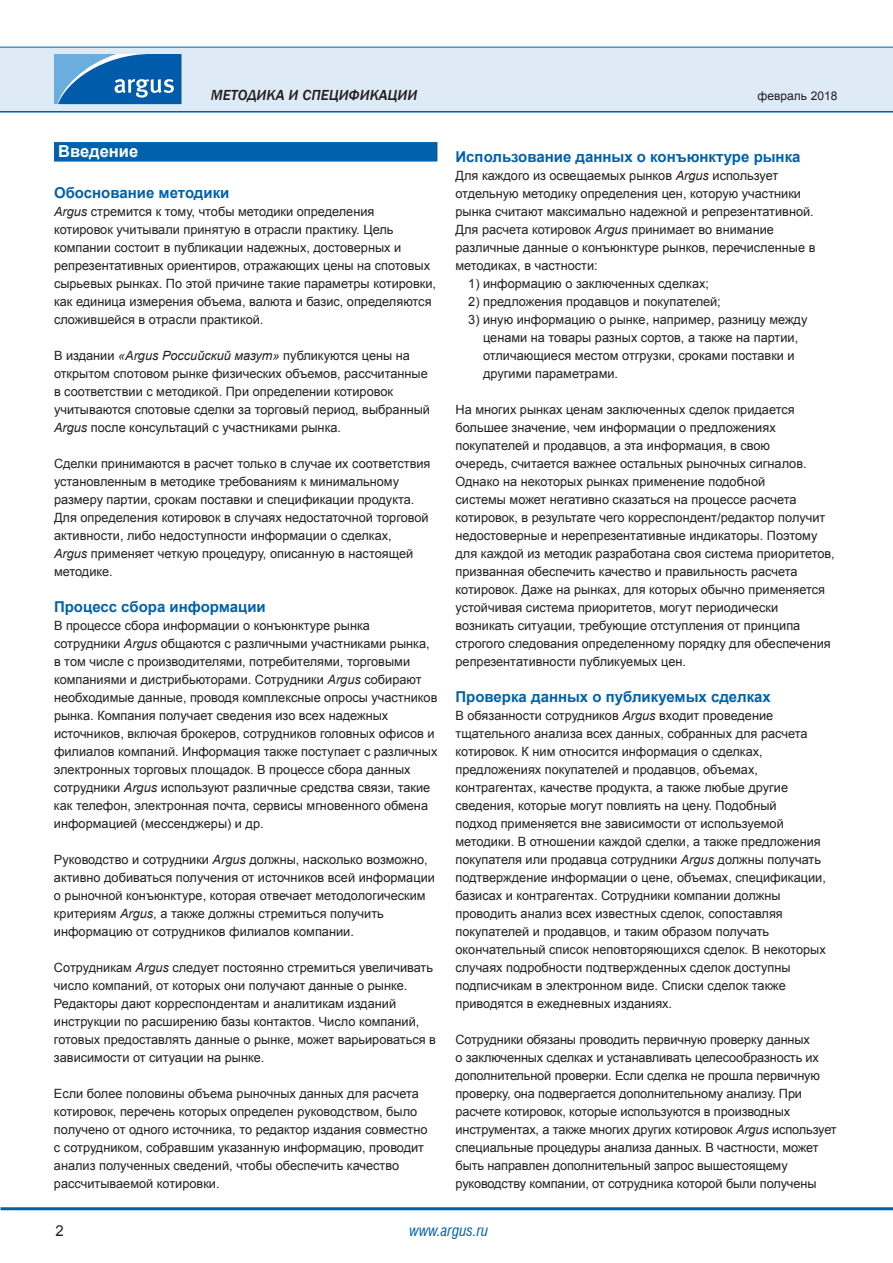
<style>
.page{position:relative;width:893px;height:1263px;background:#fff}
.page>*{position:absolute;margin:0;border:0;box-sizing:border-box;transform-origin:0 0}
.t1{font:700 16.5px "Arial";color:#fff}
.t2{font:700 15px "Arial";color:#0161aa}
.t3{font:italic 500 15px "Franklin Gothic";color:#231f20}
.t4{font:italic condensed 15px "Swiss 721 BT";color:#0161aa}
.t5{font:15px "Arial";color:#231f20}
.t6{font:12.75px/18px "Arial";color:#231f20}
.t7{font:12px "Arial";color:#231f20}
.s1{font-style:italic}
</style>
<div class="page">
<hr style="left:0;top:110px;width:893px;height:3px;background:#0161aa">
<div style="left:0;top:47px;width:893px;height:64px;background:#deebf7"></div>
<hr style="left:0;top:47px;width:893px;height:1px;background:#0161aa">
<hr style="left:1px;top:1207px;width:892px;height:3px;background:#0161aa">
<svg style="left:54px;top:54px;width:128px;height:50px"></svg>
<div style="left:54px;top:142px;width:383px;height:20px;background:#0161aa"></div>
<p class="t3" style="left:211px;top:86px;width:208px">Методика и спецификации</p>
<p class="t1" style="left:58px;top:141px;width:81px">Введение</p>
<p class="t2" style="left:54px;top:183px;width:177px">Обоснование методики</p>
<p class="t6" style="left:54px;top:203px;width:384px"><span class="s1">Argus</span> стремится к тому, чтобы методики определения котировок учитывали принятую в отрасли практику. Цель компании состоит в публикации надежных, достоверных и репрезентативных ориентиров, отражающих цены на спотовых сырьевых рынках. По этой причине такие параметры котировки, как единица измерения объема, валюта и базис, определяются сложившейся в отрасли практикой.</p>
<p class="t6" style="left:54px;top:347px;width:378px">В издании <span class="s1">«Argus Российский мазут»</span> публикуются цены на открытом спотовом рынке физических объемов, рассчитанные в соответствии с методикой. При определении котировок учитываются спотовые сделки за торговый период, выбранный <span class="s1">Argus</span> после консультаций с участниками рынка.</p>
<p class="t6" style="left:54px;top:455px;width:378px">Сделки принимаются в расчет только в случае их соответствия установленным в методике требованиям к минимальному размеру партии, срокам поставки и спецификации продукта.<br>Для определения котировок в случаях недостаточной торговой активности, либо недоступности информации о сделках,<br><span class="s1">Argus</span> применяет четкую процедуру, описанную в настоящей методике.</p>
<p class="t2" style="left:54px;top:597px;width:213px">Процесс сбора информации</p>
<p class="t6" style="left:54px;top:617px;width:385px">В процессе сбора информации о конъюнктуре рынка сотрудники <span class="s1">Argus</span> общаются с различными участниками рынка, в том числе с производителями, потребителями, торговыми компаниями и дистрибьюторами. Сотрудники <span class="s1">Argus</span> собирают необходимые данные, проводя комплексные опросы участников рынка. Компания получает сведения изо всех надежных источников, включая брокеров, сотрудников головных офисов и филиалов компаний. Информация также поступает с различных электронных торговых площадок. В процессе сбора данных сотрудники <span class="s1">Argus</span> используют различные средства связи, такие как телефон, электронная почта, сервисы мгновенного обмена информацией (мессенджеры) и др.</p>
<p class="t6" style="left:54px;top:851px;width:382px">Руководство и сотрудники <span class="s1">Argus</span> должны, насколько возможно, активно добиваться получения от источников всей информации о рыночной конъюнктуре, которая отвечает методологическим критериям <span class="s1">Argus</span>, а также должны стремиться получить информацию от сотрудников филиалов компании.</p>
<p class="t6" style="left:54px;top:959px;width:383px">Сотрудникам <span class="s1">Argus</span> следует постоянно стремиться увеличивать число компаний, от которых они получают данные о рынке.<br>Редакторы дают корреспондентам и аналитикам изданий инструкции по расширению базы контактов. Число компаний, готовых предоставлять данные о рынке, может варьироваться в зависимости от ситуации на рынке.</p>
<p class="t6" style="left:54px;top:1085px;width:375px">Если более половины объема рыночных данных для расчета котировок, перечень которых определен руководством, было получено от одного источника, то редактор издания совместно с сотрудником, собравшим указанную информацию, проводит анализ полученных сведений, чтобы обеспечить качество рассчитываемой котировки.</p>
<p class="t7" style="left:758px;top:87px;width:81px">февраль 2018</p>
<p class="t2" style="left:455px;top:147px;width:347px">Использование данных о конъюнктуре рынка</p>
<p class="t6" style="left:455px;top:167px;width:361px">Для каждого из освещаемых рынков <span class="s1">Argus</span> использует отдельную методику определения цен, которую участники рынка считают максимально надежной и репрезентативной.<br>Для расчета котировок <span class="s1">Argus</span> принимает во внимание различные данные о конъюнктуре рынков, перечисленные в методиках, в частности:</p>
<p class="t6" style="left:468px;top:275px;width:242px">1) информацию о заключенных сделках;</p>
<p class="t6" style="left:468px;top:293px;width:254px">2) предложения продавцов и покупателей;</p>
<p class="t6" style="left:483px;top:311px;width:326px;text-indent:-15px">3) иную информацию о рынке, например, разницу между ценами на товары разных сортов, а также на партии, отличающиеся местом отгрузки, сроками поставки и другими параметрами.</p>
<p class="t6" style="left:455px;top:401px;width:381px">На многих рынках ценам заключенных сделок придается большее значение, чем информации о предложениях покупателей и продавцов, а эта информация, в свою<br>очередь, считается важнее остальных рыночных сигналов.<br>Однако на некоторых рынках применение подобной<br>системы может негативно сказаться на процессе расчета котировок, в результате чего корреспондент/редактор получит недостоверные и нерепрезентативные индикаторы. Поэтому для каждой из методик разработана своя система приоритетов, призванная обеспечить качество и правильность расчета котировок. Даже на рынках, для которых обычно применяется устойчивая система приоритетов, могут периодически возникать ситуации, требующие отступления от принципа строгого следования определенному порядку для обеспечения репрезентативности публикуемых цен.</p>
<p class="t2" style="left:455px;top:687px;width:317px">Проверка данных о публикуемых сделках</p>
<p class="t6" style="left:455px;top:707px;width:372px">В обязанности сотрудников <span class="s1">Argus</span> входит проведение тщательного анализа всех данных, собранных для расчета котировок. К ним относится информация о сделках, предложениях покупателей и продавцов, объемах, контрагентах, качестве продукта, а также любые другие сведения, которые могут повлиять на цену. Подобный<br>подход применяется вне зависимости от используемой методики. В отношении каждой сделки, а также предложения покупателя или продавца сотрудники <span class="s1">Argus</span> должны получать подтверждение информации о цене, объемах, спецификации, базисах и контрагентах. Сотрудники компании должны проводить анализ всех известных сделок, сопоставляя покупателей и продавцов, и таким образом получать окончательный список неповторяющихся сделок. В некоторых случаях подробности подтвержденных сделок доступны подписчикам в электронном виде. Списки сделок также приводятся в ежедневных изданиях.</p>
<p class="t6" style="left:455px;top:1031px;width:383px">Сотрудники обязаны проводить первичную проверку данных<br>о заключенных сделках и устанавливать целесообразность их дополнительной проверки. Если сделка не прошла первичную проверку, она подвергается дополнительному анализу. При расчете котировок, которые используются в производных инструментах, а также многих других котировок <span class="s1">Argus</span> использует специальные процедуры анализа данных. В частности, может быть направлен дополнительный запрос вышестоящему руководству компании, от сотрудника которой были получены</p>
<p class="t5" style="left:55px;top:1220px;width:10px">2</p>
<p class="t4" style="left:410px;top:1221px;width:80px">www.argus.ru</p>
</div>
